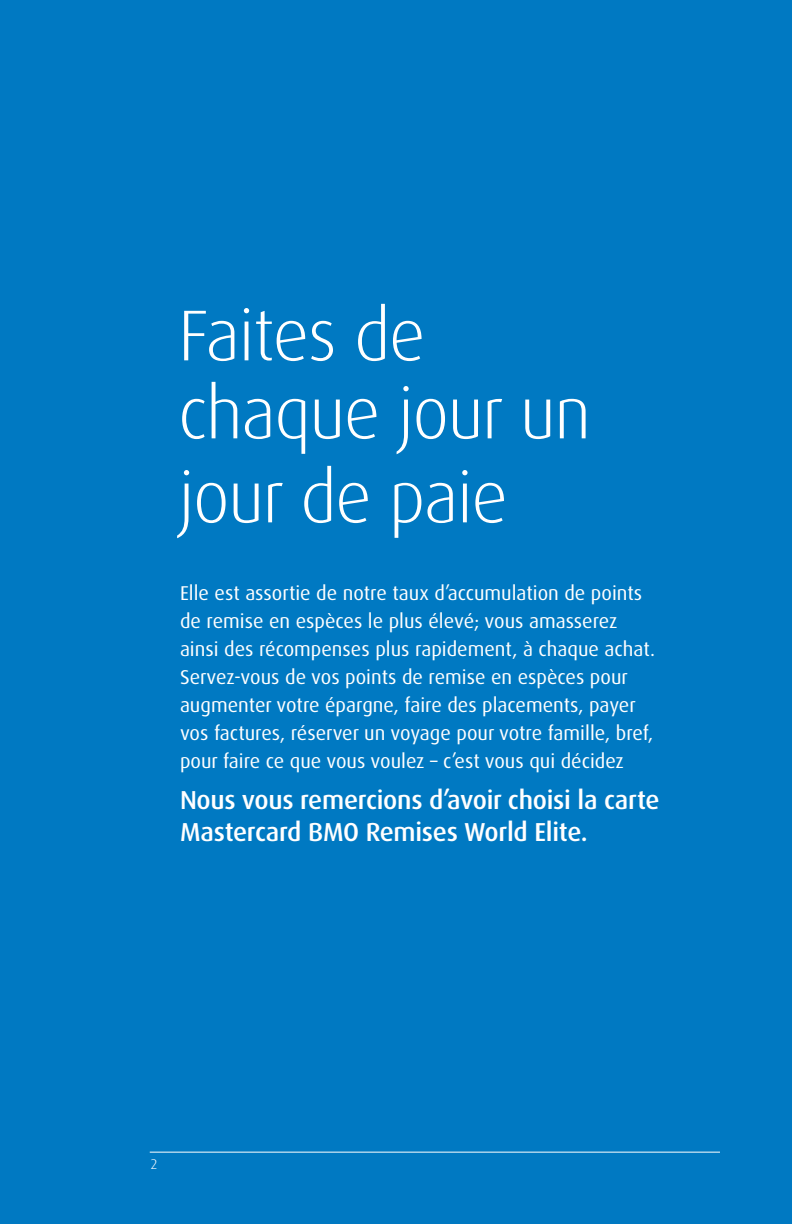
<style>
.page{position:relative;width:792px;height:1224px;background:#0079c2}
.page>*{position:absolute;margin:0;border:0;box-sizing:border-box;transform-origin:0 0}
.Chapter_Head_H2{font:300 72px/78px "Dax Pro";letter-spacing:-.02em;color:#fff}
.Bold_Call_Out{font:500 26px/32px "Dax Pro";letter-spacing:-.01em;color:#fff}
.Body_10_14{font:20px/28px "Dax Pro";color:#fff}
.t1{font:300 14px "Dax Pro";color:#fff}
</style>
<div class="page">
<hr style="left:150px;top:1152px;width:570px;height:1px;background:#fff">
<h2 class="Chapter_Head_H2" style="left:178px;top:297px;width:414px">Faites de chaque jour un</h2>
<h2 class="Chapter_Head_H2" style="left:178px;top:459px;width:331px">jour de paie</h2>
<p class="Body_10_14" style="left:180px;top:579px;width:477px">Elle est assortie de notre taux d’accumulation de points de remise en espèces le plus élevé; vous amasserez ainsi des récompenses plus rapidement, à chaque achat.<br>Servez-vous de vos points de remise en espèces pour augmenter votre épargne, faire des placements, payer vos factures, réserver un voyage pour votre famille, bref, pour faire ce que vous voulez – c’est vous qui décidez</p>
<p class="Bold_Call_Out" style="left:180px;top:785px;width:481px">Nous vous remercions d’avoir choisi la carte<br>Mastercard BMO Remises World Elite.</p>
<p class="t1" style="left:151px;top:1155px;width:8px">2</p>
</div>
